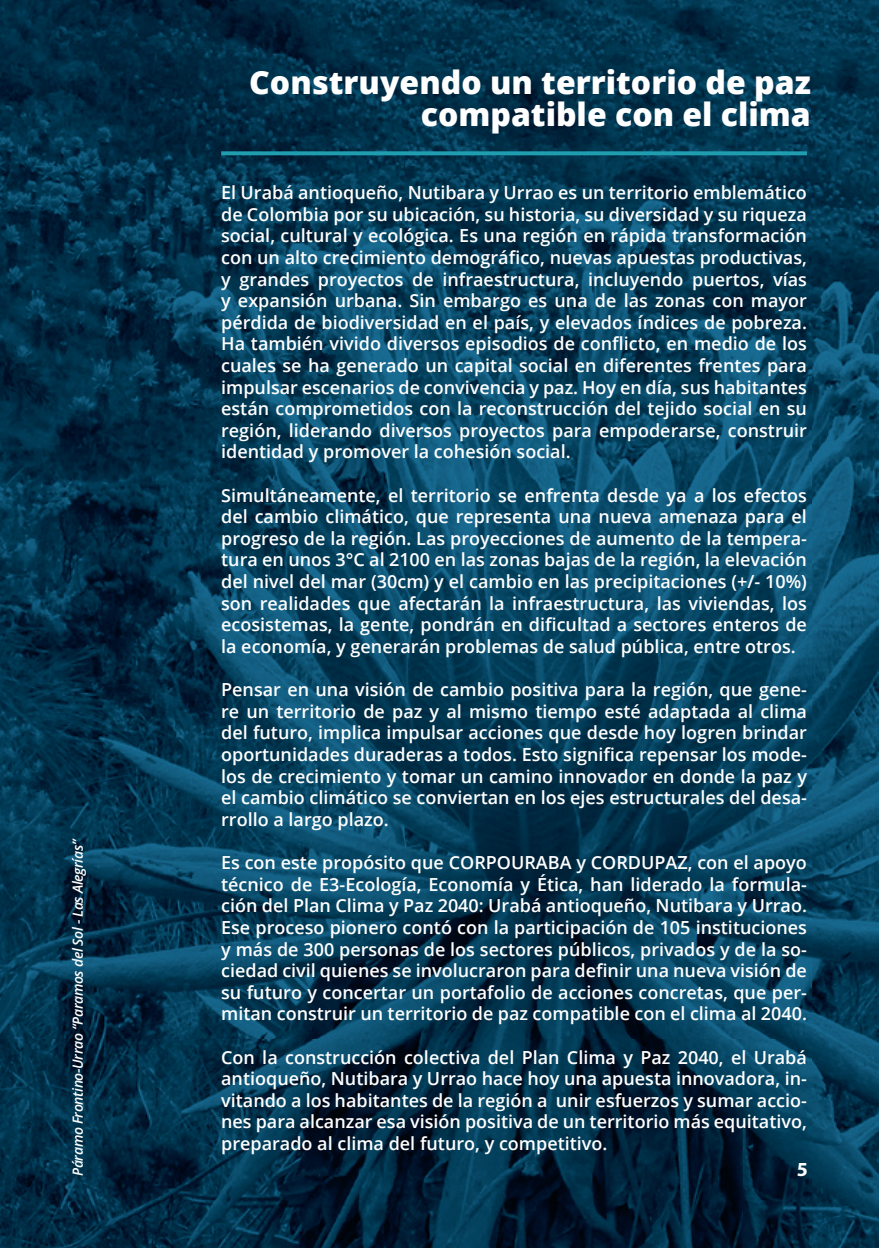
<style>
.page{position:relative;width:879px;height:1248px;background:#fff}
.page>*{position:absolute;margin:0;border:0;box-sizing:border-box;transform-origin:0 0}
.t1{font:800 32px/32px "Open Sans";color:#fff;text-align:right}
.t2{font:700 20px "Myriad Pro";color:#fff}
.t3{font:600 18px/21.6px "Open Sans";color:#fff;text-align:justify}
.t4{font:italic 600 14px "Open Sans";letter-spacing:-.025em;color:#fff}
</style>
<div class="page">
<img style="left:0;top:0;width:879px;height:1247px">
<svg style="left:221px;top:151px;width:586px;height:4px;background:#1d95a7"></svg>
<p class="t4" style="left:68px;top:1175px;width:338px;rotate:-90deg">Páramo Frontino-Urrao “Paramos del Sol - Las Alegrías”</p>
<h1 class="t1" style="left:249px;top:64px;width:563px">Construyendo un territorio de paz compatible con el clima</h1>
<p class="t3" style="left:221px;top:181px;width:587px">El Urabá antioqueño, Nutibara y Urrao es un territorio emblemático de Colombia por su ubicación, su historia, su diversidad y su riqueza social, cultural y ecológica. Es una región en rápida transformación con un alto crecimiento demográfico, nuevas apuestas productivas, y grandes proyectos de infraestructura, incluyendo puertos, vías y expansión urbana. Sin embargo es una de las zonas con mayor pérdida de biodiversidad en el país, y elevados índices de pobreza.<br>Ha también vivido diversos episodios de conflicto, en medio de los cuales se ha generado un capital social en diferentes frentes para impulsar escenarios de convivencia y paz. Hoy en día, sus habitantes están comprometidos con la reconstrucción del tejido social en su región, liderando diversos proyectos para empoderarse, construir identidad y promover la cohesión social.</p>
<p class="t3" style="left:221px;top:484px;width:587px">Simultáneamente, el territorio se enfrenta desde ya a los efectos del cambio climático, que representa una nueva amenaza para el progreso de la región. Las proyecciones de aumento de la tempera&shy;tura en unos 3°C al 2100 en las zonas bajas de la región, la elevación del nivel del mar (30cm) y el cambio en las precipitaciones (+/- 10%) son realidades que afectarán la infraestructura, las viviendas, los ecosistemas, la gente, pondrán en dificultad a sectores enteros de la economía, y generarán problemas de salud pública, entre otros.</p>
<p class="t3" style="left:221px;top:678px;width:587px">Pensar en una visión de cambio positiva para la región, que gene&shy;re un territorio de paz y al mismo tiempo esté adaptada al clima del futuro, implica impulsar acciones que desde hoy logren brindar oportunidades duraderas a todos. Esto significa repensar los mode&shy;los de crecimiento y tomar un camino innovador en donde la paz y el cambio climático se conviertan en los ejes estructurales del desa&shy;rrollo a largo plazo.</p>
<p class="t3" style="left:221px;top:851px;width:587px">Es con este propósito que CORPOURABA y CORDUPAZ, con el apoyo técnico de E3-Ecología, Economía y Ética, han liderado la formula&shy;ción del Plan Clima y Paz 2040: Urabá antioqueño, Nutibara y Urrao.<br>Ese proceso pionero contó con la participación de 105 instituciones y más de 300 personas de los sectores públicos, privados y de la so&shy;ciedad civil quienes se involucraron para definir una nueva visión de su futuro y concertar un portafolio de acciones concretas, que per&shy;mitan construir un territorio de paz compatible con el clima al 2040.</p>
<p class="t3" style="left:221px;top:1045px;width:587px">Con la construcción colectiva del Plan Clima y Paz 2040, el Urabá antioqueño, Nutibara y Urrao hace hoy una apuesta innovadora, in&shy;vitando a los habitantes de la región a unir esfuerzos y sumar accio&shy;nes para alcanzar esa visión positiva de un territorio más equitativo, preparado al clima del futuro, y competitivo.</p>
<p class="t2" style="left:796px;top:1155px;width:13px">5</p>
</div>
